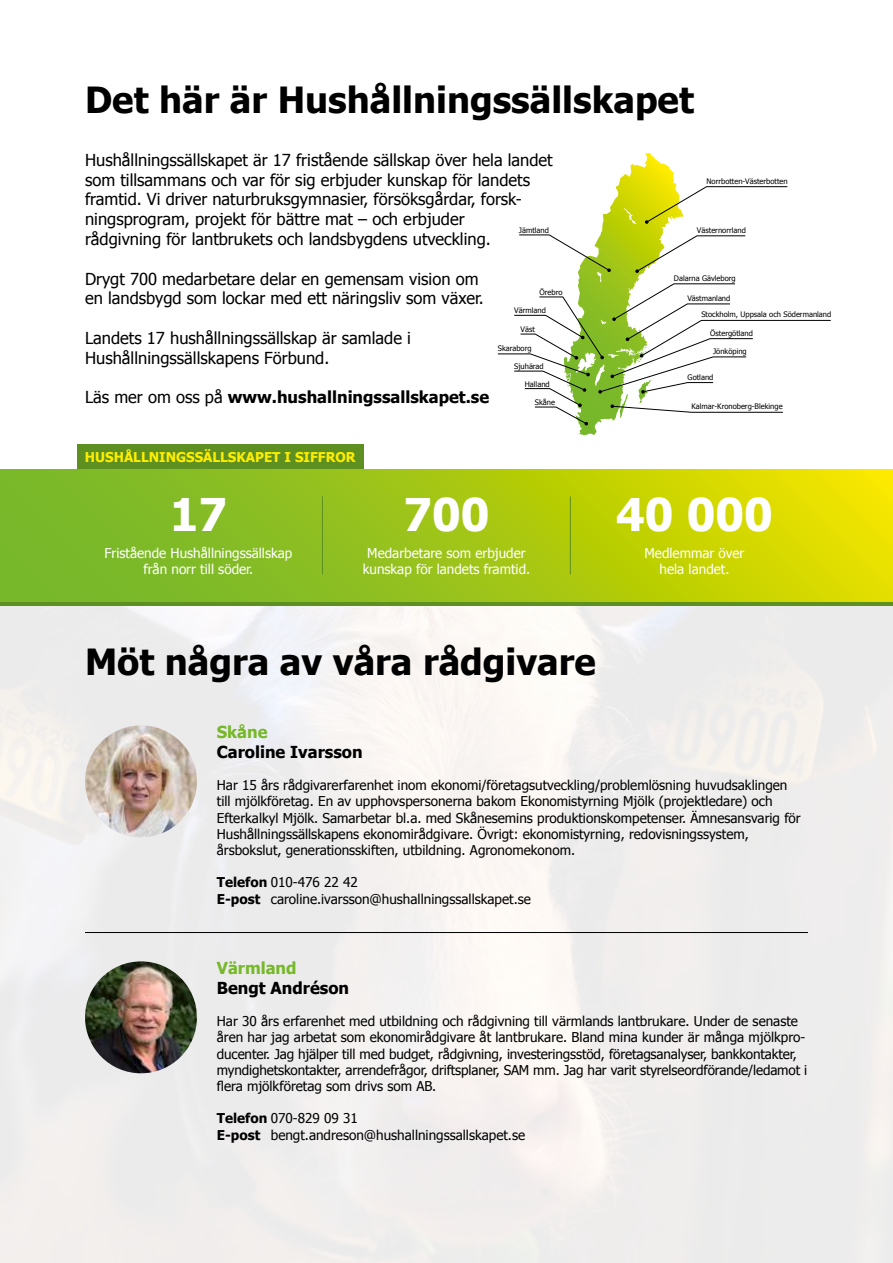
<style>
.page{position:relative;width:893px;height:1263px;background:#fff}
.page>*{position:absolute;margin:0;border:0;box-sizing:border-box;transform-origin:0 0}
.t1{font:700 45px "Tahoma";color:#fff}
.t2{font:700 36px "Tahoma";color:#000}
.t3{font:16.5px/19.8px "Tahoma";color:#000}
.t4{font:700 16.5px "Tahoma";color:#000}
.t5{font:700 16.5px "Tahoma";color:#76b82a}
.t6{font:13.5px/16.2px "Tahoma";color:#000}
.t7{font:13.5px/16.2px "Tahoma";color:#fff;text-align:center}
.t8{font:700 13.5px "Tahoma";color:#ffed00}
.t9{font:7.5px/16.5px "Tahoma";color:#000}
.s1{font-weight:400}
.s2{font-weight:700}
</style>
<div class="page">
<img style="left:0;top:606px;width:893px;height:657px">
<svg style="left:0;top:601px;width:893px;height:5px;background:#6a9a1f"></svg>
<div style="left:77px;top:444px;width:287px;height:35px;background:#5d9021"></div>
<svg style="left:0;top:470px;width:893px;height:131px;background:#a6c814"></svg>
<svg style="left:497px;top:154px;width:334px;height:281px"></svg>
<img style="left:85px;top:725px;width:112px;height:112px;border-radius:56px">
<img style="left:85px;top:961px;width:112px;height:112px;border-radius:56px">
<hr style="left:85px;top:932px;width:723px;height:1px;background:#000">
<hr style="left:322px;top:496px;width:1px;height:78px;background:#5d9021">
<hr style="left:570px;top:496px;width:1px;height:78px;background:#5d9021">
<h2 class="t2" style="left:85px;top:74px;width:610px">Det här är Hushållningssällskapet</h2>
<p class="t3" style="left:85px;top:149px;width:469px">Hushållningssällskapet är 17 fristående sällskap över hela landet som tillsammans och var för sig erbjuder kunskap för landets framtid. Vi driver naturbruksgymnasier, försöksgårdar, forsk&shy;ningsprogram, projekt för bättre mat – och erbjuder<br>rådgivning för lantbrukets och landsbygdens utveckling.</p>
<p class="t3" style="left:85px;top:268px;width:400px">Drygt 700 medarbetare delar en gemensam vision om en landsbygd som lockar med ett näringsliv som växer.</p>
<p class="t3" style="left:85px;top:327px;width:327px">Landets 17 hushållningssällskap är samlade i<br>Hushållningssällskapens Förbund.</p>
<p class="t4" style="left:85px;top:386px;width:406px"><span class="s1">Läs mer om oss på</span> www.hushallningssallskapet.se</p>
<p class="t9" style="left:707px;top:172px;width:83px">Norrbotten-Västerbotten</p>
<p class="t9" style="left:519px;top:221px;width:32px">Jämtland</p>
<p class="t9" style="left:697px;top:221px;width:50px">Västernorrland</p>
<p class="t9" style="left:674px;top:269px;width:63px">Dalarna Gävleborg</p>
<p class="t9" style="left:701px;top:290px;width:131px;text-indent:-14px">Västmanland<br>Stockholm, Uppsala och Södermanland</p>
<p class="t9" style="left:710px;top:324px;width:44px">Östergötland</p>
<p class="t9" style="left:713px;top:343px;width:35px">Jönköping</p>
<p class="t9" style="left:688px;top:368px;width:27px">Gotland</p>
<p class="t9" style="left:692px;top:398px;width:93px">Kalmar-Kronoberg-Blekinge</p>
<p class="t9" style="left:539px;top:283px;width:24px">Örebro</p>
<p class="t9" style="left:514px;top:302px;width:33px">Värmland</p>
<p class="t9" style="left:521px;top:321px;width:16px">Väst</p>
<p class="t9" style="left:498px;top:339px;width:35px">Skaraborg</p>
<p class="t9" style="left:514px;top:358px;width:31px">Sjuhärad</p>
<p class="t9" style="left:525px;top:375px;width:26px">Halland</p>
<p class="t9" style="left:535px;top:394px;width:22px">Skåne</p>
<p class="t8" style="left:85px;top:448px;width:272px">HUSHÅLLNINGSSÄLLSKAPET I SIFFROR</p>
<h1 class="t1" style="left:170px;top:483px;width:59px">17</h1>
<p class="t7" style="left:105px;top:545px;width:189px">Fristående Hushållningssällskap från norr till söder.</p>
<h1 class="t1" style="left:403px;top:483px;width:87px">700</h1>
<p class="t7" style="left:363px;top:545px;width:169px">Medarbetare som erbjuder kunskap för landets framtid.</p>
<h1 class="t1" style="left:616px;top:483px;width:158px">40 000</h1>
<p class="t7" style="left:645px;top:545px;width:101px">Medlemmar över hela landet.</p>
<h2 class="t2" style="left:85px;top:636px;width:512px">Möt några av våra rådgivare</h2>
<p class="t5" style="left:217px;top:720px;width:52px">Skåne</p>
<p class="t4" style="left:217px;top:740px;width:147px">Caroline Ivarsson</p>
<p class="t6" style="left:217px;top:776px;width:585px">Har 15 års rådgivarerfarenhet inom ekonomi/företagsutveckling/problemlösning huvudsaklingen till mjölkföretag. En av upphovspersonerna bakom Ekonomistyrning Mjölk (projektledare) och Efterkalkyl Mjölk. Samarbetar bl.a. med Skånesemins produktionskompetenser. Ämnesansvarig för Hushållningssällskapens ekonomirådgivare. Övrigt: ekonomistyrning, redovisningssystem, årsbokslut, generationsskiften, utbildning. Agronomekonom.</p>
<p class="t6" style="left:217px;top:874px;width:316px"><span class="s2">Telefon</span> 010-476 22 42<br><span class="s2">E-post</span> caroline.ivarsson@hushallningssallskapet.se</p>
<p class="t5" style="left:217px;top:956px;width:81px">Värmland</p>
<p class="t4" style="left:217px;top:976px;width:134px">Bengt Andréson</p>
<p class="t6" style="left:217px;top:1012px;width:592px">Har 30 års erfarenhet med utbildning och rådgivning till värmlands lantbrukare. Under de senaste åren har jag arbetat som ekonomirådgivare åt lantbrukare. Bland mina kunder är många mjölkpro&shy;ducenter. Jag hjälper till med budget, rådgivning, investeringsstöd, företagsanalyser, bankkontakter, myndighetskontakter, arrendefrågor, driftsplaner, SAM mm. Jag har varit styrelseordförande/ledamot i flera mjölkföretag som drivs som AB.</p>
<p class="t6" style="left:217px;top:1110px;width:310px"><span class="s2">Telefon</span> 070-829 09 31<br><span class="s2">E-post</span> bengt.andreson@hushallningssallskapet.se</p>
</div>
